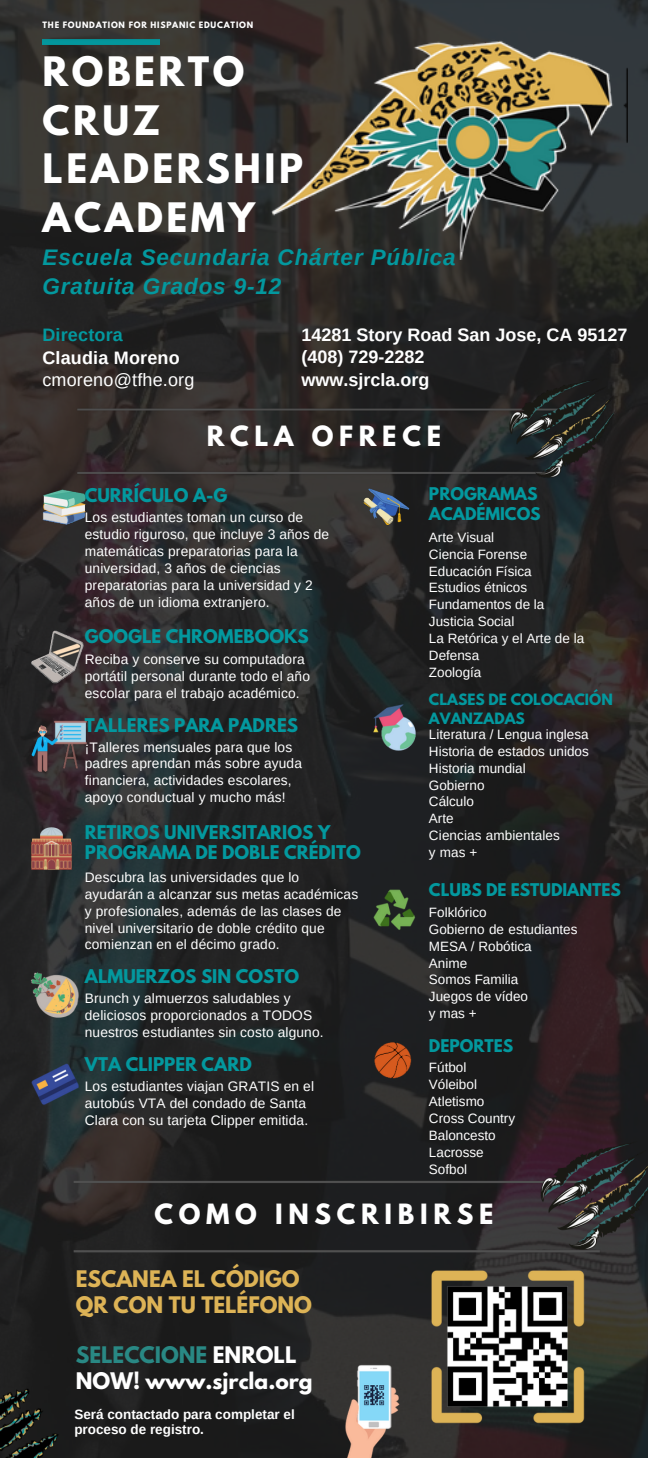
<style>
.page{position:relative;width:648px;height:1458px;background:#fff}
.page>*{position:absolute;margin:0;border:0;box-sizing:border-box;transform-origin:0 0}
.t1{font:700 36px/48.6px "League Spartan";letter-spacing:.095em;color:#fff}
.t2{font:700 24.75px "League Spartan";letter-spacing:.23em;color:#fff}
.t3{font:italic 700 22.5px/28.8px "Arimo";letter-spacing:.04em;color:#03989e}
.t4{font:700 20.25px/25.2px "League Spartan";color:#fff}
.t5{font:700 20.25px/25.2px "League Spartan";color:#ddb356}
.t6{font:700 18px "Arimo";color:#fff}
.t7{font:18px "Arimo";letter-spacing:.01em;color:#fff}
.t8{font:700 18px "Arimo";letter-spacing:.01em;color:#03989e}
.t9{font:700 16.88px/20.2px "League Spartan";color:#03989e}
.t10{font:700 15.53px/20.2px "League Spartan";color:#03989e}
.t11{font:700 13.95px/18.4px "League Spartan";color:#03989e}
.t12{font:13.72px/16.9px "Arimo";letter-spacing:.01em;color:#fff}
.t13{font:13.5px/16.9px "Arimo";color:#fff}
.t14{font:700 13.5px/15.8px "Arimo";color:#fff}
.t15{font:700 7.88px "League Spartan";letter-spacing:.095em;color:#fff}
.s1{color:#298884}
</style>
<div class="page">
<img style="left:0;top:0;width:648px;height:1458px">
<img style="left:0;top:1377px;width:69px;height:81px">
<img style="left:20px;top:620px;width:74px;height:74px">
<img style="left:20px;top:1053px;width:69px;height:62px">
<img style="left:20px;top:710px;width:78px;height:72px">
<img style="left:20px;top:961px;width:69px;height:68px">
<img style="left:20px;top:817px;width:63px;height:64px">
<img style="left:364px;top:1031px;width:57px;height:58px">
<img style="left:363px;top:879px;width:62px;height:62px">
<img style="left:363px;top:694px;width:64px;height:67px">
<img style="left:33px;top:368px;width:594px;height:167px">
<img style="left:62px;top:1130px;width:586px;height:134px">
<img style="left:332px;top:1354px;width:78px;height:104px">
<img style="left:420px;top:1260px;width:174px;height:174px">
<img style="left:268px;top:40px;width:359px;height:219px">
<img style="left:43px;top:40px;width:116px;height:5px">
<h2 class="t15" style="left:43px;top:21px;width:212px">THE FOUNDATION FOR HISPANIC EDUCATION</h2>
<p class="t1" style="left:43px;top:52px;width:262px">ROBERTO<br>CRUZ<br>LEADERSHIP<br>ACADEMY</p>
<h4 class="t3" style="left:43px;top:243px;width:415px">Escuela Secundaria Chárter Pública<br>Gratuita Grados 9-12</h4>
<h5 class="t6" style="left:302px;top:325px;width:327px">14281 Story Road San Jose, CA 95127</h5>
<p class="t6" style="left:302px;top:347px;width:125px">(408) 729-2282</p>
<p class="t6" style="left:302px;top:370px;width:129px">www.sjrcla.org</p>
<p class="t8" style="left:42px;top:325px;width:82px">Directora</p>
<p class="t6" style="left:42px;top:348px;width:139px">Claudia Moreno</p>
<p class="t7" style="left:42px;top:370px;width:154px">cmoreno@tfhe.org</p>
<p class="t2" style="left:207px;top:424px;width:236px">RCLA OFRECE</p>
<p class="t9" style="left:85px;top:487px;width:144px">CURRÍCULO A-G</p>
<h6 class="t12" style="left:85px;top:509px;width:246px">Los estudiantes toman un curso de estudio riguroso, que incluye 3 años de matemáticas preparatorias para la universidad, 3 años de ciencias preparatorias para la universidad y 2 años de un idioma extranjero.</h6>
<p class="t9" style="left:85px;top:628px;width:225px">GOOGLE CHROMEBOOKS</p>
<p class="t12" style="left:85px;top:650px;width:227px">Reciba y conserve su computadora portátil personal durante todo el año escolar para el trabajo académico.</p>
<h6 class="t9" style="left:85px;top:718px;width:215px">TALLERES PARA PADRES</h6>
<p class="t12" style="left:85px;top:738px;width:219px">¡Talleres mensuales para que los padres aprendan más sobre ayuda financiera, actividades escolares, apoyo conductual y mucho más!</p>
<p class="t9" style="left:85px;top:824px;width:277px">RETIROS UNIVERSITARIOS Y<br>PROGRAMA DE DOBLE CRÉDITO</p>
<p class="t12" style="left:85px;top:869px;width:216px">Descubra las universidades que lo</p>
<p class="t12" style="left:85px;top:886px;width:275px">ayudarán a alcanzar sus metas académicas y profesionales, además de las clases de nivel universitario de doble crédito que comienzan en el décimo grado.</p>
<p class="t9" style="left:85px;top:968px;width:216px">ALMUERZOS SIN COSTO</p>
<p class="t12" style="left:85px;top:990px;width:240px">Brunch y almuerzos saludables y deliciosos proporcionados a TODOS nuestros estudiantes sin costo alguno.</p>
<p class="t9" style="left:85px;top:1056px;width:168px">VTA CLIPPER CARD</p>
<p class="t12" style="left:85px;top:1078px;width:231px">Los estudiantes viajan GRATIS en el autobús VTA del condado de Santa<br>Clara con su tarjeta Clipper emitida.</p>
<p class="t10" style="left:429px;top:486px;width:113px">PROGRAMAS<br>ACADÉMICOS</p>
<p class="t13" style="left:429px;top:529px;width:67px">Arte Visual</p>
<p class="t13" style="left:429px;top:546px;width:100px">Ciencia Forense</p>
<p class="t13" style="left:429px;top:562px;width:104px">Educación Física</p>
<p class="t13" style="left:429px;top:579px;width:100px">Estudios étnicos</p>
<p class="t13" style="left:429px;top:596px;width:117px">Fundamentos de la<br>Justicia Social</p>
<p class="t13" style="left:429px;top:630px;width:157px">La Retórica y el Arte de la<br>Defensa</p>
<p class="t13" style="left:429px;top:664px;width:54px">Zoología</p>
<p class="t11" style="left:429px;top:692px;width:185px">CLASES DE COLOCACIÓN<br>AVANZADAS</p>
<p class="t13" style="left:429px;top:726px;width:161px;text-align:justify">Literatura / Lengua inglesa Historia de estados unidos Historia mundial</p>
<h6 class="t13" style="left:429px;top:776px;width:57px">Gobierno</h6>
<p class="t13" style="left:429px;top:793px;width:47px">Cálculo</p>
<p class="t13" style="left:429px;top:810px;width:26px">Arte</p>
<p class="t13" style="left:429px;top:827px;width:132px">Ciencias ambientales</p>
<p class="t13" style="left:429px;top:844px;width:50px">y mas +</p>
<p class="t10" style="left:429px;top:881px;width:193px">CLUBS DE ESTUDIANTES</p>
<h6 class="t13" style="left:429px;top:904px;width:59px">Folklórico</h6>
<p class="t13" style="left:429px;top:921px;width:150px">Gobierno de estudiantes<br>MESA / Robótica</p>
<p class="t13" style="left:429px;top:954px;width:40px">Anime</p>
<p class="t13" style="left:429px;top:971px;width:91px">Somos Familia</p>
<p class="t13" style="left:429px;top:988px;width:101px">Juegos de vídeo</p>
<h6 class="t13" style="left:429px;top:1005px;width:49px">y mas +</h6>
<p class="t10" style="left:429px;top:1038px;width:86px">DEPORTES</p>
<p class="t13" style="left:429px;top:1059px;width:39px">Fútbol</p>
<p class="t13" style="left:429px;top:1076px;width:50px">Vóleibol</p>
<p class="t13" style="left:429px;top:1093px;width:57px">Atletismo</p>
<p class="t13" style="left:429px;top:1110px;width:88px">Cross Country<br>Baloncesto<br>Lacrosse</p>
<p class="t13" style="left:429px;top:1161px;width:40px">Sofbol</p>
<p class="t2" style="left:155px;top:1202px;width:340px">COMO INSCRIBIRSE</p>
<p class="t5" style="left:76px;top:1269px;width:238px">ESCANEA EL CÓDIGO<br>QR CON TU TELÉFONO</p>
<p class="t4" style="left:76px;top:1345px;width:238px"><span class="s1">SELECCIONE</span> ENROLL<br>NOW! www.sjrcla.org</p>
<p class="t14" style="left:74px;top:1406px;width:222px">Será contactado para completar el proceso de registro.</p>
</div>
